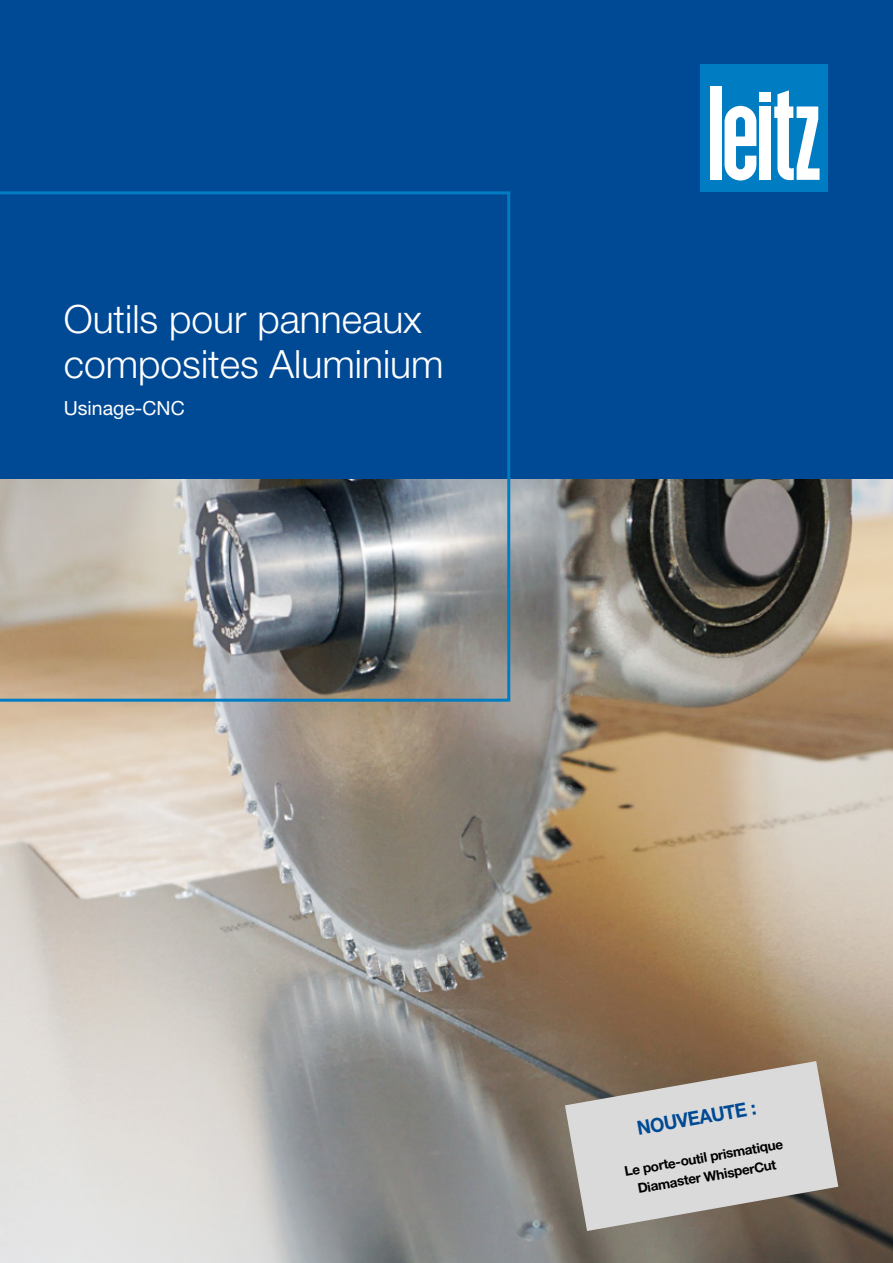
<style>
.page{position:relative;width:893px;height:1263px;background:#fff}
.page>*{position:absolute;margin:0;border:0;box-sizing:border-box;transform-origin:0 0}
.t1{font:300 39px/45px "Helvetica Neue LT Pro";color:#fff}
.t2{font:19.5px "Helvetica Neue LT Pro";color:#fff}
.t3{font:700 19.5px "Helvetica Neue LT Pro";color:#004994;scale:.94 1}
.t4{font:700 13.5px/19.2px "Helvetica Neue LT Pro";color:#000;text-align:center}
</style>
<div class="page">
<img style="left:0;top:478px;width:893px;height:785px">
<div style="left:0;top:0;width:893px;height:478px;background:#004994"></div>
<div style="left:700px;top:64px;width:128px;height:127px;background:#007cc2"></div>
<div style="left:760px;top:92px;width:11px;height:9px;background:#fff"></div>
<div style="left:760px;top:107px;width:11px;height:73px;background:#fff"></div>
<div style="left:710px;top:86px;width:11px;height:94px;background:#fff"></div>
<svg style="left:724px;top:106px;width:32px;height:74px"></svg>
<svg style="left:774px;top:90px;width:46px;height:90px"></svg>
<svg style="left:0;top:191px;width:510px;height:511px"></svg>
<svg style="left:565px;top:1061px;width:273px;height:170px;background:#bab5b0"></svg>
<h1 class="t1" style="left:64px;top:296px;width:381px">Outils pour panneaux composites Aluminium</h1>
<h2 class="t2" style="left:64px;top:396px;width:122px">Usinage-CNC</h2>
<h2 class="t3" style="left:635px;top:1116px;width:130px;rotate:-10deg">NOUVEAUTE :</h2>
<p class="t4" style="left:623px;top:1162px;width:162px;rotate:-10deg">Le porte-outil prismatique<br>Diamaster WhisperCut</p>
</div>
